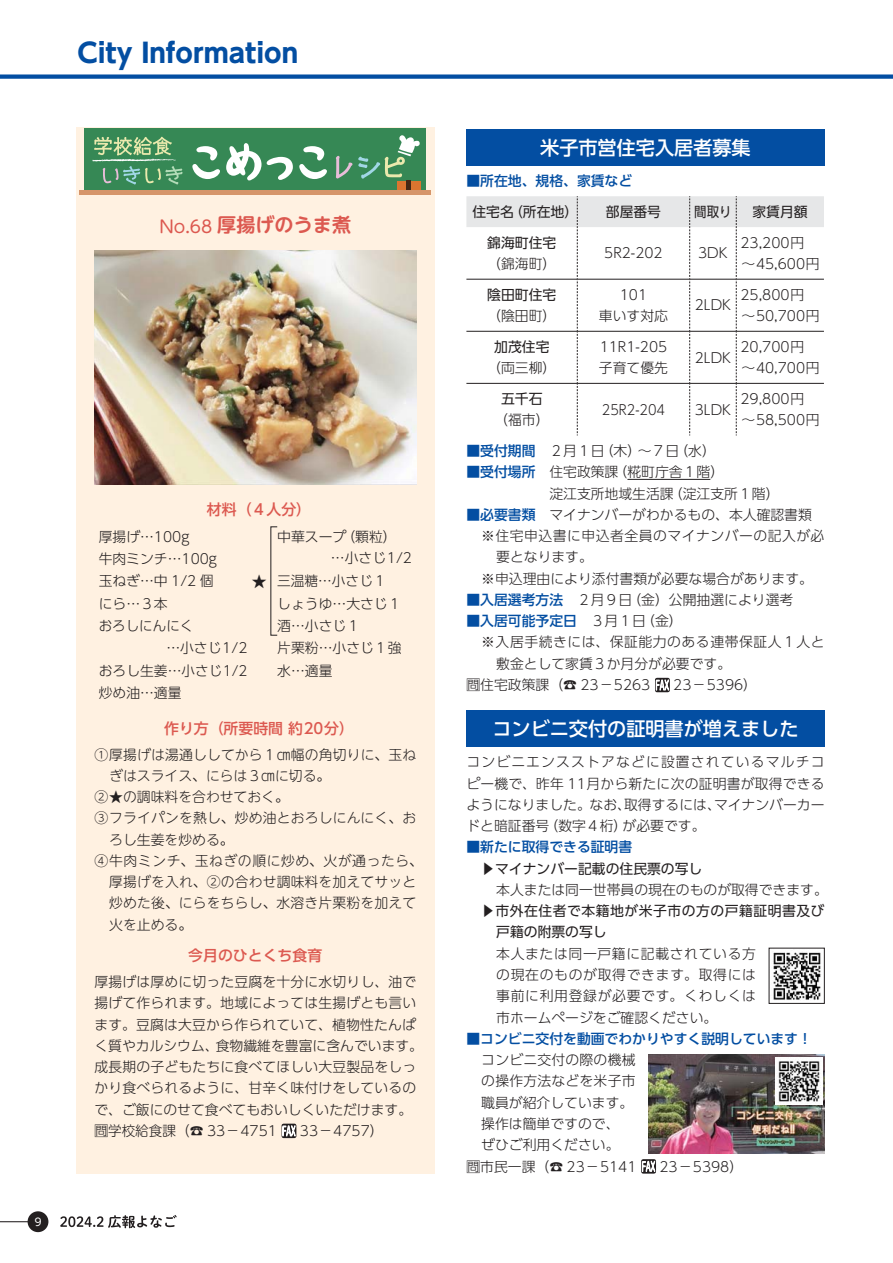
<style>
.page{position:relative;width:893px;height:1263px;background:#fff}
.page>*{position:absolute;margin:0;border:0;box-sizing:border-box;transform-origin:0 0}
.t1{font:26.55px "UD Shin Go Pro Bold 90 msp RKSJ H";color:#034ea2}
.t2{font:19.2px "UD Shin Go Pro Medium 90 msp RKSJ H";color:#fff}
.t3{font:19.2px "UD Shin M Go Pro De Bold 90 msp RKSJ H";color:#dc5950}
.t4{font:14.85px "UD Shin Go Pro Medium 90 msp RKSJ H";color:#dc5950}
.t5{font:14.85px "UD Shin Go Pro Light 90 msp RKSJ H";color:#231f20}
.t6{font:13.8px/21.3px "UD Shin Go Pro Light 90 msp RKSJ H";color:#231f20}
.t7{font:13.8px "UD Shin M Go Pro Light 90 msp RKSJ H";letter-spacing:.01em;color:#231f20}
.t8{font:13.8px "UD Shin Go Pro Medium 90 msp RKSJ H";color:#034ea2}
.t9{font:13.8px "UD Shin Go Pro Regular 90 msp RKSJ H";color:#231f20}
.t10{font:13.8px/21.3px "UD Shin Go Pro Regular 90 msp RKSJ H";letter-spacing:.035em;color:#231f20}
.t11{font:13.8px "UD Shin Go Pro Light 90 msp RKSJ H";letter-spacing:.035em;color:#231f20}
.t12{font:13.8px "UD Shin Go Pro Light 90 msp RKSJ H";letter-spacing:.04em;color:#231f20}
.t13{font:13.8px "UD Shin M Go Pro Light 90 msp RKSJ H";letter-spacing:.04em;color:#231f20}
.t14{font:13.8px "UD Shin Go Pro Light 90 msp RKSJ H";color:#231f20;scale:.94 1}
.t15{font:13.8px "UD Shin Go Pro Regular 90 msp RKSJ H";color:#231f20;scale:.9 1}
.t16{font:10.65px "UD Shin Go Pro Regular 90 msp RKSJ H";color:#fff}
.s1{font-family:"UD Shin M Go Pro Regular 90 msp RKSJ H";font-size:16.95px}
.s2{font-family:"UD Shin M Go Pro Light 90 msp RKSJ H"}
.s3{font-family:"UD Shin Go Pro Medium 90 msp RKSJ H";color:#034ea2}
.s4{font-family:"UD Shin Go Pro Light 90 msp RKSJ H";color:#231f20}
</style>
<div class="page">
<div style="left:0;top:74px;width:893px;height:5px;background:#034ea2"></div>
<div style="left:76px;top:128px;width:358px;height:1046px;background:#fff1e1"></div>
<img style="left:94px;top:251px;width:322px;height:234px">
<div style="left:85px;top:129px;width:341px;height:61px;background:#368855"></div>
<div style="left:397px;top:181px;width:23px;height:10px;background:#db7530"></div>
<div style="left:406px;top:180px;width:5px;height:13px;background:#432815"></div>
<svg style="left:336px;top:156px;width:16px;height:23px"></svg>
<svg style="left:92px;top:137px;width:91px;height:48px"></svg>
<div style="left:79px;top:190px;width:352px;height:5px;background:#d6956a"></div>
<svg style="left:358px;top:135px;width:62px;height:44px"></svg>
<svg style="left:267px;top:157px;width:26px;height:23px"></svg>
<svg style="left:299px;top:146px;width:28px;height:33px"></svg>
<svg style="left:192px;top:146px;width:28px;height:33px"></svg>
<svg style="left:226px;top:143px;width:35px;height:37px"></svg>
<svg style="left:282px;top:1123px;width:14px;height:16px"></svg>
<hr style="left:627px;top:479px;width:83px;height:1px;background:#231f20">
<div style="left:466px;top:129px;width:358px;height:36px;background:#034ea2"></div>
<svg style="left:466px;top:196px;width:358px;height:239px"></svg>
<hr style="left:466px;top:331px;width:358px;height:1px;background:#231f20">
<hr style="left:466px;top:383px;width:358px;height:1px;background:#231f20">
<svg style="left:655px;top:678px;width:15px;height:14px"></svg>
<svg style="left:655px;top:677px;width:14px;height:16px"></svg>
<div style="left:466px;top:711px;width:358px;height:36px;background:#034ea2"></div>
<svg style="left:641px;top:1159px;width:15px;height:15px"></svg>
<svg style="left:642px;top:1159px;width:13px;height:15px"></svg>
<img style="left:773px;top:952px;width:48px;height:48px">
<img style="left:648px;top:1054px;width:176px;height:99px">
<img style="left:775px;top:1058px;width:47px;height:46px">
<svg style="left:60px;top:1215px;width:117px;height:13px"></svg>
<hr style="left:0;top:1221px;width:30px;height:1px;background:#231f20">
<div style="left:28px;top:1211px;width:20px;height:21px;background:#231f20;border-radius:50%"></div>
<h1 class="t1" style="left:78px;top:43px;width:222px">City Information</h1>
<h2 class="t3" style="left:160px;top:217px;width:193px"><span class="s1">No.68</span> 厚揚げのうま煮</h2>
<p class="t16" style="left:33px;top:1218px;width:12px">９</p>
<p class="t4" style="left:207px;top:504px;width:106px">材料（４人分）</p>
<p class="t6" style="left:99px;top:528px;width:92px">厚揚げ…100g</p>
<p class="t6" style="left:277px;top:528px;width:121px">中華スープ（顆粒）</p>
<p class="t6" style="left:99px;top:550px;width:120px">牛肉ミンチ…100g</p>
<p class="t6" style="left:331px;top:549px;width:83px">…小さじ1/2</p>
<p class="t6" style="left:99px;top:572px;width:116px">玉ねぎ…中 1/2 個</p>
<p class="t6" style="left:277px;top:572px;width:111px">三温糖…小さじ１</p>
<p class="t6" style="left:99px;top:595px;width:71px">にら…３本</p>
<p class="t6" style="left:277px;top:595px;width:126px">しょうゆ…大さじ１</p>
<p class="t6" style="left:166px;top:617px;width:83px;text-indent:-68px">おろしにんにく<br>…小さじ1/2</p>
<p class="t6" style="left:277px;top:616px;width:126px;line-height:22.4px">酒…小さじ１<br>片栗粉…小さじ１強</p>
<p class="t6" style="left:99px;top:662px;width:150px">おろし生姜…小さじ1/2</p>
<p class="t6" style="left:277px;top:662px;width:57px">水…適量</p>
<p class="t6" style="left:99px;top:684px;width:84px">炒め油…適量</p>
<p class="t5" style="left:252px;top:576px;width:16px">★</p>
<p class="t4" style="left:164px;top:723px;width:191px">作り方（所要時間 約20分）</p>
<p class="t7" style="left:94px;top:749px;width:323px">① 厚揚げは湯通ししてから１㎝幅の角切りに、玉ね</p>
<p class="t7" style="left:109px;top:770px;width:223px">ぎはスライス、にらは３㎝に切る。</p>
<p class="t7" style="left:94px;top:792px;width:196px">② ★の調味料を合わせておく。</p>
<p class="t7" style="left:94px;top:813px;width:323px">③ フライパンを熱し、炒め油とおろしにんにく、お</p>
<p class="t7" style="left:109px;top:834px;width:126px">ろし生姜を炒める。</p>
<p class="t13" style="left:94px;top:855px;width:330px">④ 牛肉ミンチ、玉ねぎの順に炒め、火が通ったら、</p>
<p class="t7" style="left:109px;top:877px;width:308px">厚揚げを入れ、②の合わせ調味料を加えてサッと</p>
<p class="t7" style="left:109px;top:898px;width:308px">炒めた後、にらをちらし、水溶き片栗粉を加えて</p>
<p class="t7" style="left:109px;top:919px;width:84px">火を止める。</p>
<p class="t4" style="left:188px;top:950px;width:135px">今月のひとくち食育</p>
<p class="t6" style="left:94px;top:973px;width:330px">厚揚げは厚めに切った豆腐を十分に水切りし、油で揚げて作られます。地域によっては生揚げとも言います。豆腐は大豆から作られていて、植物性たんぱく質やカルシウム、食物繊維を豊富に含んでいます。成長期の子どもたちに食べてほしい大豆製品をしっかり食べられるように、甘辛く味付けをしているので、ご飯にのせて食べてもおいしくいただけます。問<span class="s2">学校給食課</span>（☎ 33－4751</p>
<p class="t6" style="left:300px;top:1122px;width:85px">33－4757）</p>
<h2 class="t2" style="left:540px;top:140px;width:212px">米子市営住宅入居者募集</h2>
<p class="t8" style="left:466px;top:176px;width:167px">■所在地、規格、家賃など</p>
<p class="t9" style="left:472px;top:207px;width:107px">住宅名（所在地）</p>
<p class="t9" style="left:606px;top:207px;width:57px">部屋番号</p>
<p class="t15" style="left:694px;top:207px;width:43px">間取り</p>
<p class="t9" style="left:752px;top:207px;width:57px">家賃月額</p>
<p class="t9" style="left:487px;top:237px;width:71px">錦海町住宅</p>
<p class="t6" style="left:487px;top:255px;width:71px">（錦海町）</p>
<p class="t6" style="left:604px;top:244px;width:60px">5R2-202</p>
<p class="t6" style="left:698px;top:244px;width:31px">3DK</p>
<p class="t6" style="left:740px;top:234px;width:81px">23,200円～45,600円</p>
<p class="t9" style="left:487px;top:289px;width:71px">陰田町住宅</p>
<p class="t6" style="left:487px;top:307px;width:71px">（陰田町）</p>
<p class="t9" style="left:494px;top:342px;width:57px">加茂住宅</p>
<p class="t6" style="left:487px;top:359px;width:71px">（両三柳）</p>
<p class="t6" style="left:599px;top:286px;width:71px;text-align:center">101<br>車いす対応</p>
<p class="t6" style="left:695px;top:297px;width:38px">2LDK</p>
<p class="t6" style="left:740px;top:286px;width:81px">25,800円～50,700円</p>
<p class="t6" style="left:599px;top:338px;width:71px">11R1-205子育て優先</p>
<p class="t6" style="left:695px;top:349px;width:38px">2LDK</p>
<p class="t6" style="left:740px;top:338px;width:81px">20,700円～40,700円</p>
<p class="t9" style="left:501px;top:394px;width:43px">五千石</p>
<p class="t6" style="left:494px;top:411px;width:57px">（福市）</p>
<p class="t14" style="left:602px;top:404px;width:69px">25R2-204</p>
<p class="t6" style="left:695px;top:401px;width:38px">3LDK</p>
<p class="t6" style="left:740px;top:390px;width:81px">29,800円～58,500円</p>
<p class="t6" style="left:466px;top:442px;width:251px"><span class="s3">■受付期間</span> ２月１日（木）～７日（水）</p>
<p class="t6" style="left:466px;top:463px;width:314px"><span class="s3">■受付場所</span>　住宅政策課（糀町庁舎１階）<br>　　　　　　淀江支所地域生活課（淀江支所１階）</p>
<p class="t6" style="left:466px;top:506px;width:347px"><span class="s3">■必要書類　</span>マイナンバーがわかるもの、本人確認書類</p>
<p class="t11" style="left:481px;top:531px;width:345px">※住宅申込書に申込者全員のマイナンバーの記入が必</p>
<p class="t6" style="left:496px;top:548px;width:98px">要となります。</p>
<p class="t6" style="left:481px;top:570px;width:333px">※申込理由により添付書類が必要な場合があります。</p>
<p class="t6" style="left:466px;top:591px;width:328px"><span class="s3">■入居選考方法　</span>２月９日（金）公開抽選により選考</p>
<p class="t8" style="left:466px;top:616px;width:218px">■入居可能予定日<span class="s4">　３月１日（金）</span></p>
<p class="t12" style="left:481px;top:637px;width:345px">※入居手続きには、保証能力のある連帯保証人１人と</p>
<p class="t6" style="left:496px;top:655px;width:236px">敷金として家賃３か月分が必要です。</p>
<p class="t6" style="left:466px;top:676px;width:185px">問住宅政策課（☎ 23－5263</p>
<p class="t6" style="left:673px;top:676px;width:85px">23－5396）</p>
<h2 class="t2" style="left:492px;top:721px;width:308px">コンビニ交付の証明書が増えました</h2>
<p class="t6" style="left:466px;top:753px;width:360px;text-align:justify">コンビニエンスストアなどに設置されているマルチコピー機で、昨年 11月から新たに次の証明書が取得できるようになりました。なお、取得するには、マイナンバーカードと暗証番号（数字４桁）が必要です。</p>
<p class="t8" style="left:466px;top:842px;width:167px">■新たに取得できる証明書</p>
<p class="t9" style="left:481px;top:863px;width:223px">▶マイナンバー記載の住民票の写し</p>
<p class="t6" style="left:496px;top:881px;width:333px">本人または同一世帯員の現在のものが取得できます。</p>
<p class="t10" style="left:496px;top:902px;width:330px;text-indent:-15px">▶市外在住者で本籍地が米子市の方の戸籍証明書及び戸籍の附票の写し</p>
<p class="t6" style="left:496px;top:945px;width:261px;text-align:justify">本人または同一戸籍に記載されている方の現在のものが取得できます。取得には事前に利用登録が必要です。くわしくは市ホームページをご確認ください。</p>
<p class="t8" style="left:466px;top:1033px;width:347px">■コンビニ交付を動画でわかりやすく説明しています！</p>
<p class="t6" style="left:481px;top:1051px;width:156px">コンビニ交付の際の機械</p>
<p class="t6" style="left:481px;top:1072px;width:156px">の操作方法などを米子市</p>
<p class="t6" style="left:481px;top:1094px;width:154px">職員が紹介しています。</p>
<p class="t6" style="left:481px;top:1115px;width:140px">操作は簡単ですので、</p>
<p class="t6" style="left:481px;top:1136px;width:140px">ぜひご利用ください。</p>
<p class="t6" style="left:466px;top:1158px;width:172px">問市民一課（☎ 23－5141</p>
<p class="t6" style="left:659px;top:1158px;width:85px">23－5398）</p>
</div>
